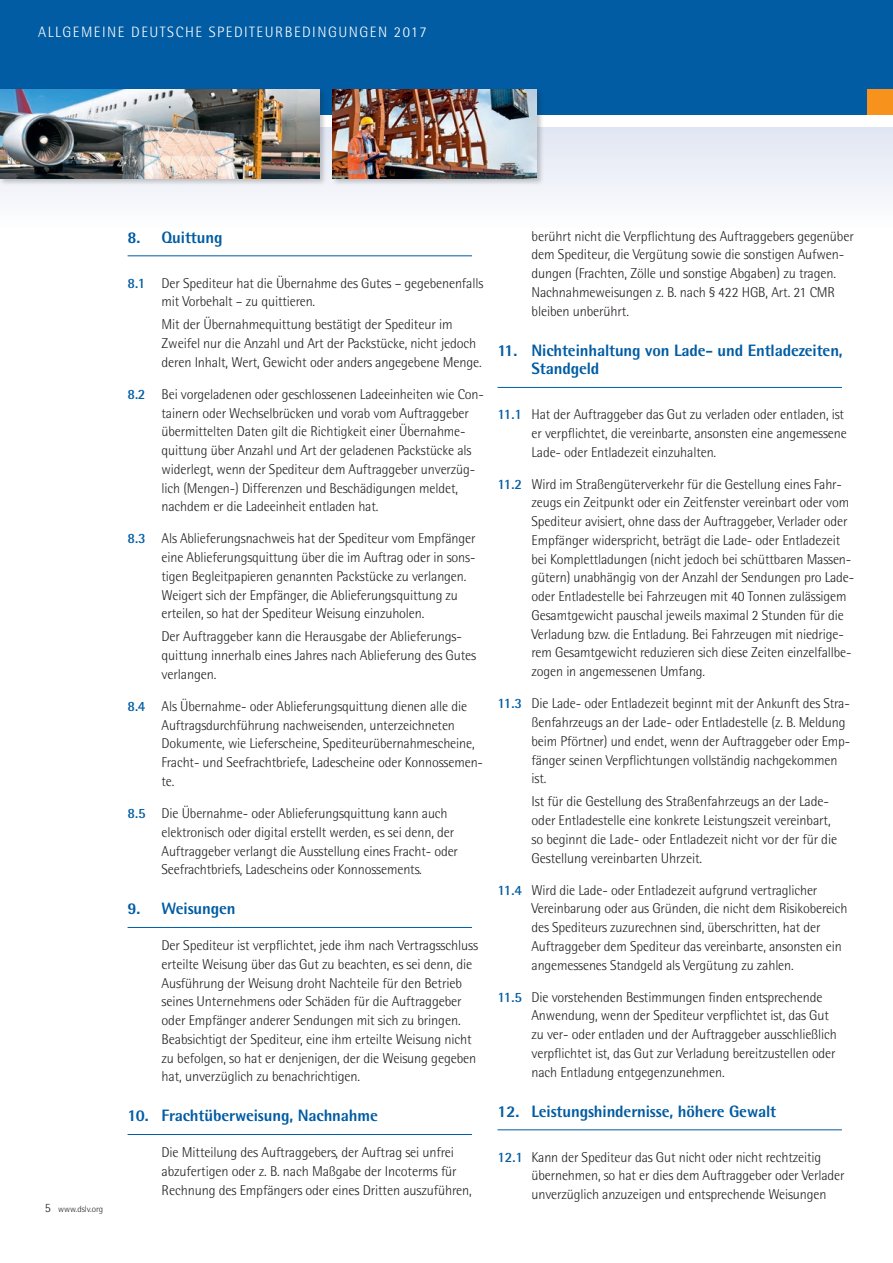
<style>
.page{position:relative;width:893px;height:1263px;background:#fff}
.page>*{position:absolute;margin:0;border:0;box-sizing:border-box;transform-origin:0 0}
.t1{font:800 16.5px/18.8px "Rotis Semi Sans";letter-spacing:-.01em;color:#015ca3}
.t2{font:300 15px "Rotis Semi Sans";letter-spacing:.1em;color:#fff}
.t3{font:300 14.25px/18.8px "Rotis Semi Sans";letter-spacing:-.01em;color:#231f20}
.t4{font:300 9px "Rotis Semi Sans";color:#231f20}
.s1{font-size:12.75px}
.s2{font-weight:700;color:#015ca3}
</style>
<div class="page">
<div style="left:0;top:0;width:893px;height:115px;background:#015ca3"></div>
<div style="left:0;top:128px;width:893px;height:102px;background:linear-gradient(to bottom,#e0e6f2,#fefefe)"></div>
<div style="left:867px;top:89px;width:26px;height:26px;background:#f7931d"></div>
<div style="left:331px;top:88px;width:213px;height:98px;background:#231f20;opacity:.25"></div>
<img style="left:333px;top:89px;width:204px;height:90px">
<div style="left:0;top:88px;width:327px;height:98px;background:#231f20;opacity:.25"></div>
<img style="left:0;top:89px;width:320px;height:90px">
<hr style="left:128px;top:255px;width:344px;height:1px;background:#015ca3">
<hr style="left:128px;top:927px;width:344px;height:1px;background:#015ca3">
<hr style="left:128px;top:1134px;width:344px;height:1px;background:#015ca3">
<hr style="left:497px;top:387px;width:345px;height:1px;background:#015ca3">
<hr style="left:497px;top:1129px;width:345px;height:1px;background:#015ca3">
<p class="t2" style="left:38px;top:23px;width:390px">ALLGEMEINE DEUTSCHE SPEDITEURBEDINGUNGEN 2017</p>
<p class="t4" style="left:45px;top:1204px;width:60px"><span class="s1">5</span> www.dslv.org</p>
<p class="t1" style="left:128px;top:227px;width:96px">8. Quittung</p>
<p class="t3" style="left:162px;top:273px;width:323px;text-indent:-34px"><span class="s2">8.1</span> Der Spediteur hat die Übernahme des Gutes – gegebenenfalls mit Vorbehalt – zu quittieren.</p>
<p class="t3" style="left:162px;top:315px;width:322px">Mit der Übernahmequittung bestätigt der Spediteur im<br>Zweifel nur die Anzahl und Art der Packstücke, nicht jedoch deren Inhalt, Wert, Gewicht oder anders angegebene Menge.</p>
<p class="t3" style="left:162px;top:385px;width:324px;text-indent:-34px"><span class="s2">8.2</span> Bei vorgeladenen oder geschlossenen Ladeeinheiten wie Con&shy;tainern oder Wechselbrücken und vorab vom Auftraggeber übermittelten Daten gilt die Richtigkeit einer Übernahme&shy;quittung über Anzahl und Art der geladenen Packstücke als widerlegt, wenn der Spediteur dem Auftraggeber unverzüg&shy;lich (Mengen-) Differenzen und Beschädigungen meldet, nachdem er die Ladeeinheit entladen hat.</p>
<p class="t3" style="left:162px;top:529px;width:315px;text-indent:-34px"><span class="s2">8.3</span> Als Ablieferungsnachweis hat der Spediteur vom Empfänger eine Ablieferungsquittung über die im Auftrag oder in sons&shy;tigen Begleitpapieren genannten Packstücke zu verlangen.<br>Weigert sich der Empfänger, die Ablieferungsquittung zu erteilen, so hat der Spediteur Weisung einzuholen.</p>
<p class="t3" style="left:162px;top:627px;width:316px">Der Auftraggeber kann die Herausgabe der Ablieferungs&shy;quittung innerhalb eines Jahres nach Ablieferung des Gutes verlangen.</p>
<p class="t3" style="left:162px;top:697px;width:323px;text-indent:-34px"><span class="s2">8.4</span> Als Übernahme- oder Ablieferungsquittung dienen alle die Auftragsdurchführung nachweisenden, unterzeichneten Dokumente, wie Lieferscheine, Spediteurübernahmescheine, Fracht- und Seefrachtbriefe, Ladescheine oder Konnossemen&shy;te.</p>
<p class="t3" style="left:162px;top:804px;width:298px;text-indent:-34px"><span class="s2">8.5</span> Die Übernahme- oder Ablieferungsquittung kann auch elektronisch oder digital erstellt werden, es sei denn, der Auftraggeber verlangt die Ausstellung eines Fracht- oder Seefrachtbriefs, Ladescheins oder Konnossements.</p>
<p class="t1" style="left:128px;top:899px;width:110px">9. Weisungen</p>
<p class="t3" style="left:162px;top:936px;width:318px">Der Spediteur ist verpflichtet, jede ihm nach Vertragsschluss erteilte Weisung über das Gut zu beachten, es sei denn, die Ausführung der Weisung droht Nachteile für den Betrieb seines Unternehmens oder Schäden für die Auftraggeber oder Empfänger anderer Sendungen mit sich zu bringen.<br>Beabsichtigt der Spediteur, eine ihm erteilte Weisung nicht zu befolgen, so hat er denjenigen, der die Weisung gegeben hat, unverzüglich zu benachrichtigen.</p>
<p class="t1" style="left:128px;top:1106px;width:252px">10. Frachtüberweisung, Nachnahme</p>
<p class="t3" style="left:162px;top:1143px;width:312px">Die Mitteilung des Auftraggebers, der Auftrag sei unfrei abzufertigen oder z. B. nach Maßgabe der Incoterms für<br>Rechnung des Empfängers oder eines Dritten auszuführen,</p>
<p class="t3" style="left:531px;top:226px;width:324px">berührt nicht die Verpflichtung des Auftraggebers gegenüber dem Spediteur, die Vergütung sowie die sonstigen Aufwen&shy;dungen (Frachten, Zölle und sonstige Abgaben) zu tragen.<br>Nachnahmeweisungen z. B. nach § 422 HGB, Art. 21 CMR bleiben unberührt.</p>
<p class="t1" style="left:531px;top:340px;width:313px;text-indent:-34px">11. Nichteinhaltung von Lade- und Entladezeiten,<br>Standgeld</p>
<p class="t3" style="left:531px;top:405px;width:317px;text-indent:-34px"><span class="s2">11.1</span> Hat der Auftraggeber das Gut zu verladen oder entladen, ist er verpflichtet, die vereinbarte, ansonsten eine angemessene<br>Lade- oder Entladezeit einzuhalten.</p>
<p class="t3" style="left:531px;top:474px;width:324px;text-indent:-34px"><span class="s2">11.2</span> Wird im Straßengüterverkehr für die Gestellung eines Fahr&shy;zeugs ein Zeitpunkt oder ein Zeitfenster vereinbart oder vom Spediteur avisiert, ohne dass der Auftraggeber, Verlader oder Empfänger widerspricht, beträgt die Lade- oder Entladezeit bei Komplettladungen (nicht jedoch bei schüttbaren Massen&shy;gütern) unabhängig von der Anzahl der Sendungen pro Lade&shy;oder Entladestelle bei Fahrzeugen mit 40 Tonnen zulässigem Gesamtgewicht pauschal jeweils maximal 2 Stunden für die Verladung bzw. die Entladung. Bei Fahrzeugen mit niedrige&shy;rem Gesamtgewicht reduzieren sich diese Zeiten einzelfallbe&shy;zogen in angemessenen Umfang.</p>
<p class="t3" style="left:531px;top:694px;width:320px;text-indent:-34px"><span class="s2">11.3</span> Die Lade- oder Entladezeit beginnt mit der Ankunft des Stra&shy;ßenfahrzeugs an der Lade- oder Entladestelle (z. B. Meldung beim Pförtner) und endet, wenn der Auftraggeber oder Emp&shy;fänger seinen Verpflichtungen vollständig nachgekommen ist.</p>
<p class="t3" style="left:531px;top:792px;width:307px">Ist für die Gestellung des Straßenfahrzeugs an der Lade&shy;oder Entladestelle eine konkrete Leistungszeit vereinbart, so beginnt die Lade- oder Entladezeit nicht vor der für die Gestellung vereinbarten Uhrzeit.</p>
<p class="t3" style="left:531px;top:880px;width:318px;text-indent:-34px"><span class="s2">11.4</span> Wird die Lade- oder Entladezeit aufgrund vertraglicher Vereinbarung oder aus Gründen, die nicht dem Risikobereich des Spediteurs zuzurechnen sind, überschritten, hat der Auftraggeber dem Spediteur das vereinbarte, ansonsten ein angemessenes Standgeld als Vergütung zu zahlen.</p>
<p class="t3" style="left:531px;top:987px;width:307px;text-indent:-34px"><span class="s2">11.5</span> Die vorstehenden Bestimmungen finden entsprechende Anwendung, wenn der Spediteur verpflichtet ist, das Gut zu ver- oder entladen und der Auftraggeber ausschließlich verpflichtet ist, das Gut zur Verladung bereitzustellen oder nach Entladung entgegenzunehmen.</p>
<p class="t1" style="left:497px;top:1101px;width:280px">12. Leistungshindernisse, höhere Gewalt</p>
<p class="t3" style="left:531px;top:1147px;width:315px;text-indent:-34px"><span class="s2">12.1</span> Kann der Spediteur das Gut nicht oder nicht rechtzeitig übernehmen, so hat er dies dem Auftraggeber oder Verlader unverzüglich anzuzeigen und entsprechende Weisungen</p>
</div>
